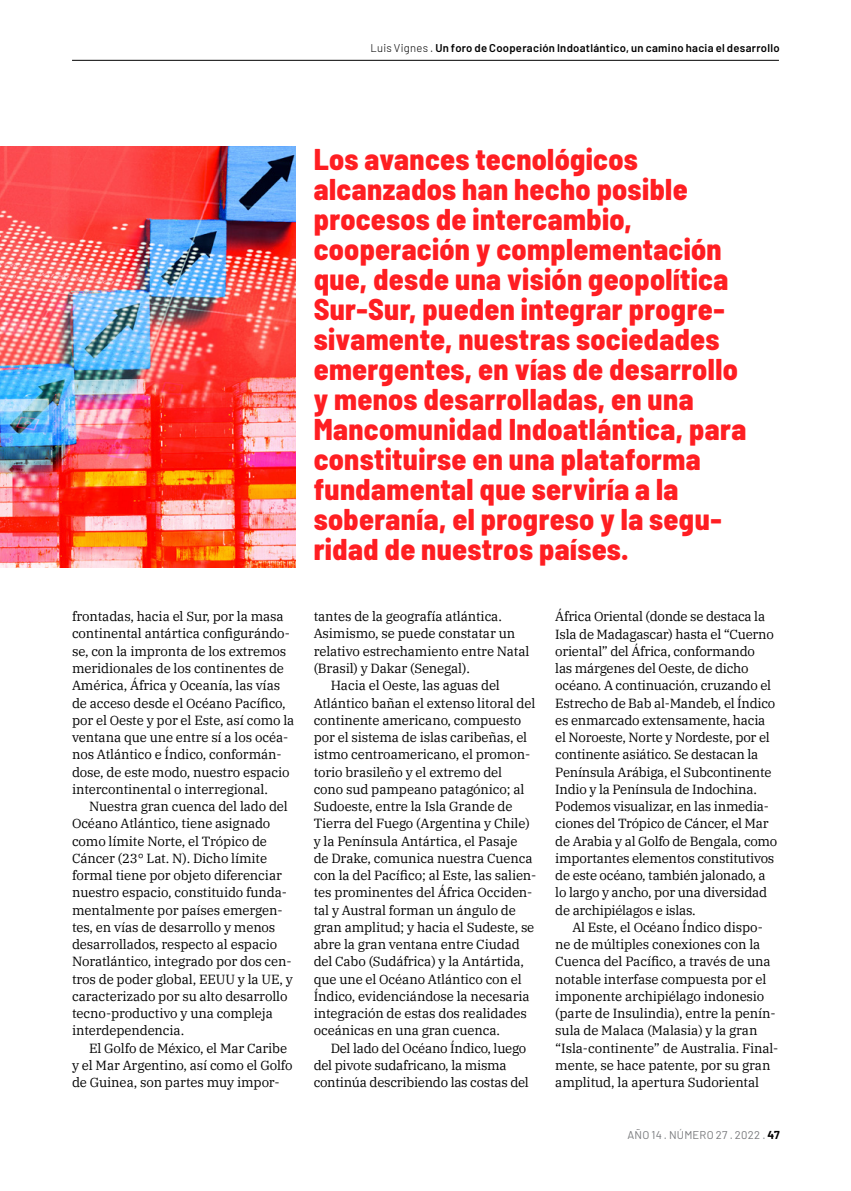
<style>
.page{position:relative;width:851px;height:1191px;background:#fff}
.page>*{position:absolute;margin:0;border:0;box-sizing:border-box;transform-origin:0 0}
.t1{font:800 semi-condensed 30px/30px "Barlow";letter-spacing:.01em;color:#ff1e22}
.t2{font:13.2px/17.2px "IBM Plex Serif";letter-spacing:-.01em;color:#000}
.t3{font:600 11.25px "Barlow";letter-spacing:.025em;color:#000}
.t4{font:11.25px "Barlow";letter-spacing:.025em;color:#77787b}
.s1{font-weight:300}
.s2{font-weight:700;color:#000}
</style>
<div class="page">
<hr style="left:72px;top:60px;width:706px;height:1px;background:#000">
<img style="left:0;top:147px;width:295px;height:420px">
<p class="t3" style="left:370px;top:39px;width:410px"><span class="s1">Luis Vignes .</span> Un foro de Cooperación Indoatlántico, un camino hacia el desarrollo</p>
<p class="t2" style="left:72px;top:607px;width:224px">frontadas, hacia el Sur, por la masa continental antártica configurándo&shy;se, con la impronta de los extremos meridionales de los continentes de América, África y Oceanía, las vías de acceso desde el Océano Pacífico, por el Oeste y por el Este, así como la ventana que une entre sí a los océa&shy;nos Atlántico e Índico, conformán&shy;dose, de este modo, nuestro espacio intercontinental o interregional.</p>
<p class="t2" style="left:72px;top:796px;width:222px;text-indent:17px">Nuestra gran cuenca del lado del Océano Atlántico, tiene asignado como límite Norte, el Trópico de Cáncer (23° Lat. N). Dicho límite formal tiene por objeto diferenciar nuestro espacio, constituido funda&shy;mentalmente por países emergen&shy;tes, en vías de desarrollo y menos desarrollados, respecto al espacio Noratlántico, integrado por dos cen&shy;tros de poder global, EEUU y la UE, y caracterizado por su alto desarrollo tecno-productivo y una compleja interdependencia.</p>
<p class="t2" style="left:72px;top:1038px;width:222px;text-indent:17px">El Golfo de México, el Mar Caribe y el Mar Argentino, así como el Golfo de Guinea, son partes muy impor-</p>
<p class="t1" style="left:313px;top:142px;width:434px">Los avances tecnológicos alcanzados han hecho posible procesos de intercambio, cooperación y complementación que, desde una visión geopolítica<br>Sur-Sur, pueden integrar progre&shy;sivamente, nuestras sociedades emergentes, en vías de desarrollo y menos desarrolladas, en una<br>Mancomunidad Indoatlántica, para constituirse en una plataforma fundamental que serviría a la soberanía, el progreso y la segu&shy;ridad de nuestros países.</p>
<p class="t2" style="left:313px;top:607px;width:190px">tantes de la geografía atlántica.</p>
<p class="t2" style="left:313px;top:624px;width:203px">Asimismo, se puede constatar un</p>
<p class="t2" style="left:313px;top:641px;width:217px">relativo estrechamiento entre Natal</p>
<p class="t2" style="left:313px;top:658px;width:158px">(Brasil) y Dakar (Senegal).</p>
<p class="t2" style="left:330px;top:676px;width:171px">Hacia el Oeste, las aguas del</p>
<p class="t2" style="left:313px;top:693px;width:223px">Atlántico bañan el extenso litoral del</p>
<p class="t2" style="left:313px;top:710px;width:209px">continente americano, compuesto</p>
<p class="t2" style="left:313px;top:727px;width:215px">por el sistema de islas caribeñas, el</p>
<p class="t2" style="left:313px;top:745px;width:218px">istmo centroamericano, el promon-</p>
<p class="t2" style="left:313px;top:762px;width:190px">torio brasileño y el extremo del</p>
<p class="t2" style="left:313px;top:779px;width:212px">cono sud pampeano patagónico; al</p>
<p class="t2" style="left:313px;top:796px;width:200px">Sudoeste, entre la Isla Grande de</p>
<p class="t2" style="left:313px;top:814px;width:217px">Tierra del Fuego (Argentina y Chile)</p>
<p class="t2" style="left:313px;top:831px;width:205px">y la Península Antártica, el Pasaje</p>
<p class="t2" style="left:313px;top:848px;width:220px">de Drake, comunica nuestra Cuenca</p>
<p class="t2" style="left:313px;top:865px;width:224px">con la del Pacífico; al Este, las salien-</p>
<p class="t2" style="left:313px;top:883px;width:220px">tes prominentes del África Occiden-</p>
<p class="t2" style="left:313px;top:900px;width:204px">tal y Austral forman un ángulo de</p>
<p class="t2" style="left:313px;top:917px;width:222px">gran amplitud; y hacia el Sudeste, se</p>
<p class="t2" style="left:313px;top:934px;width:207px">abre la gran ventana entre Ciudad</p>
<p class="t2" style="left:313px;top:952px;width:212px">del Cabo (Sudáfrica) y la Antártida,</p>
<p class="t2" style="left:313px;top:969px;width:209px">que une el Océano Atlántico con el</p>
<p class="t2" style="left:313px;top:986px;width:217px">Índico, evidenciándose la necesaria</p>
<p class="t2" style="left:313px;top:1003px;width:215px">integración de estas dos realidades</p>
<p class="t2" style="left:313px;top:1021px;width:188px">oceánicas en una gran cuenca.</p>
<p class="t2" style="left:330px;top:1038px;width:197px">Del lado del Océano Índico, luego</p>
<p class="t2" style="left:313px;top:1055px;width:194px">del pivote sudafricano, la misma</p>
<p class="t2" style="left:313px;top:1072px;width:217px">continúa describiendo las costas del</p>
<p class="t2" style="left:555px;top:607px;width:223px">África Oriental (donde se destaca la Isla de Madagascar) hasta el “Cuerno oriental” del África, conformando<br>las márgenes del Oeste, de dicho océano. A continuación, cruzando el Estrecho de Bab al-Mandeb, el Índico es enmarcado extensamente, hacia el Noroeste, Norte y Nordeste, por el continente asiático. Se destacan la Península Arábiga, el Subcontinente Indio y la Península de Indochina.<br>Podemos visualizar, en las inmedia&shy;ciones del Trópico de Cáncer, el Mar de Arabia y al Golfo de Bengala, como importantes elementos constitutivos de este océano, también jalonado, a lo largo y ancho, por una diversidad de archipiélagos e islas.</p>
<p class="t2" style="left:555px;top:917px;width:224px;text-indent:17px">Al Este, el Océano Índico dispo&shy;ne de múltiples conexiones con la Cuenca del Pacífico, a través de una notable interfase compuesta por el imponente archipiélago indonesio (parte de Insulindia), entre la penín&shy;sula de Malaca (Malasia) y la gran “Isla-continente” de Australia. Final&shy;mente, se hace patente, por su gran amplitud, la apertura Sudoriental</p>
<p class="t4" style="left:627px;top:1126px;width:154px">AÑO 14 . NÚMERO 27 . 2022 . <span class="s2">47</span></p>
</div>
